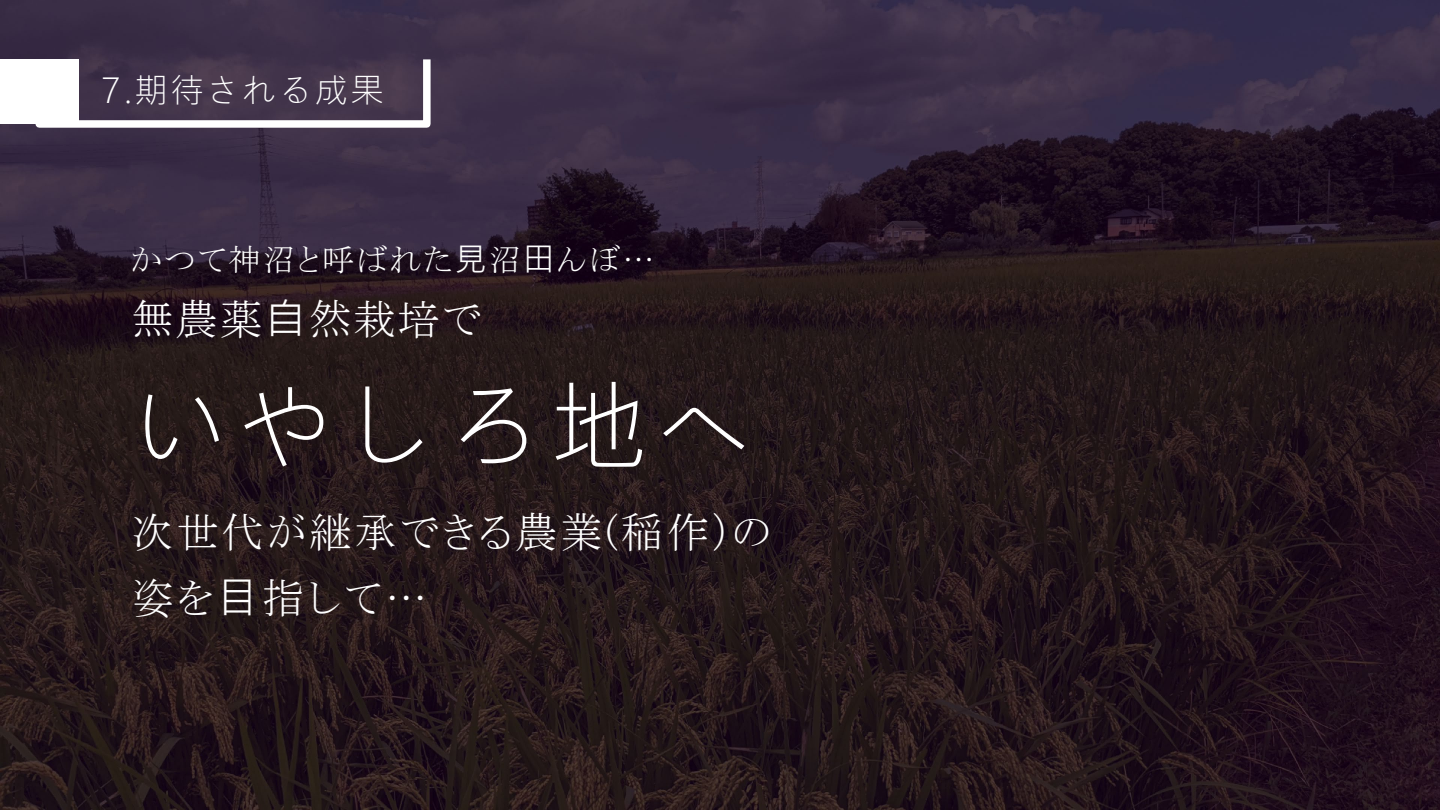
<style>
.page{position:relative;width:1440px;height:810px;background:#fff}
.page>*{position:absolute;margin:0;border:0;box-sizing:border-box;transform-origin:0 0}
.t1{font:300 99.1px "Microsoft Jheng Hei";letter-spacing:.055em;color:#fff}
.t2{font:42px/65.5px "MS P Mincho";letter-spacing:.075em;color:#fff}
.t3{font:300 34.1px "Microsoft Jheng Hei";letter-spacing:.055em;color:#fff}
.t4{font:31.9px "MS P Mincho";letter-spacing:.07em;color:#fff}
.s1{font-family:"Microsoft Ya Hei"}
</style>
<div class="page">
<img style="left:0;top:0;width:1440px;height:810px">
<div style="left:0;top:59px;width:78px;height:65px;background:#fff"></div>
<div style="left:35px;top:56px;width:396px;height:72px;border:8px solid #fff"></div>
<p class="t3" style="left:102px;top:69px;width:284px">7.期待される成果</p>
<p class="t4" style="left:131px;top:244px;width:525px">かつて神沼と呼ばれた<span class="s1">⾒</span>沼<span class="s1">⽥</span>んぼ…</p>
<p class="t2" style="left:131px;top:286px;width:352px">無農薬<span class="s1">⾃</span>然栽培で</p>
<p class="t1" style="left:131px;top:364px;width:623px">いやしろ地へ</p>
<p class="t2" style="left:131px;top:499px;width:642px">次世代が継承できる農業(稲作）の姿を<span class="s1">⽬</span>指して…</p>
</div>
